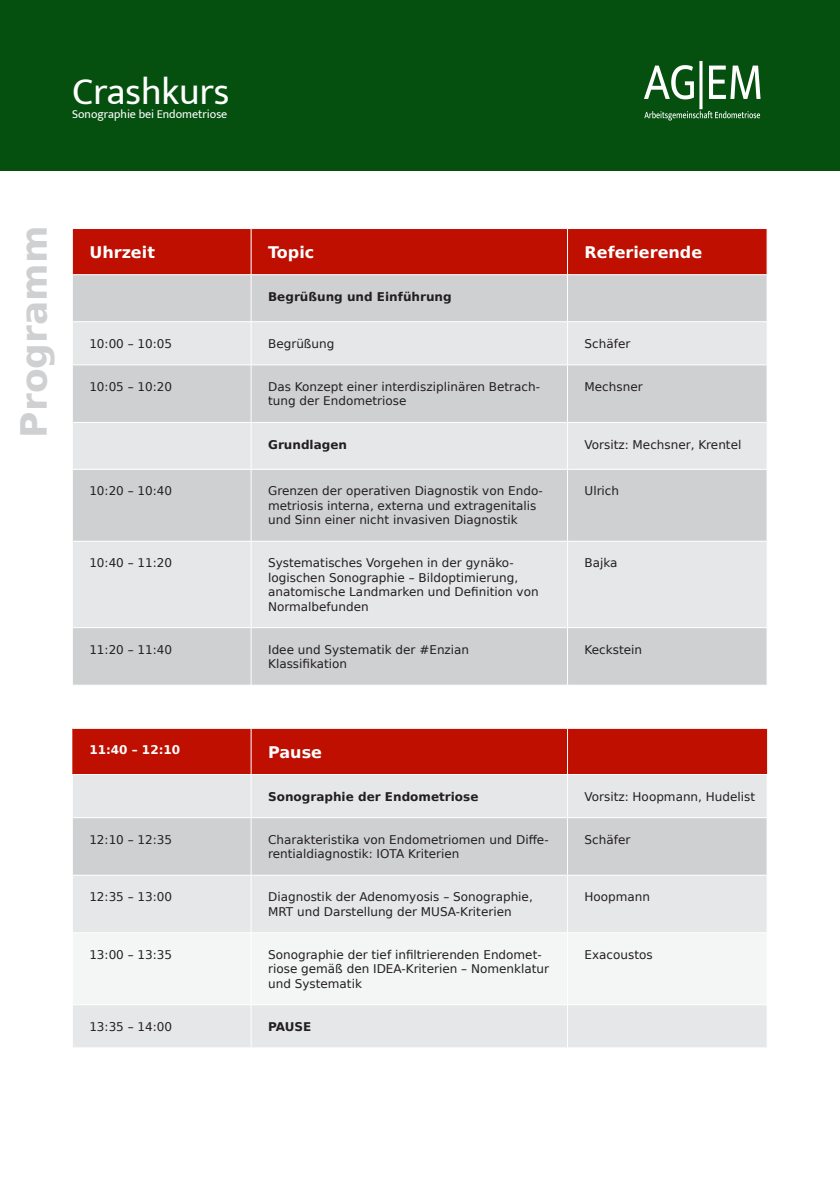
<style>
.page{position:relative;width:840px;height:1191px;background:#fff}
.page>*{position:absolute;margin:0;border:0;box-sizing:border-box;transform-origin:0 0}
.t1{font:38px "Mukta Mahee";color:#fff}
.t2{font:700 36px "DejaVu Sans";color:#cfd0d2}
.t3{font:700 16px "DejaVu Sans";color:#fff}
.t4{font:12px/14.4px "DejaVu Sans";color:#231f20}
.t5{font:700 12px "DejaVu Sans";color:#231f20}
.t6{font:12px "Mukta Mahee";color:#fff}
.t7{font:700 12px "DejaVu Sans";color:#fff}
</style>
<div class="page">
<div style="left:0;top:0;width:839px;height:170px;background:#05500f"></div>
<div style="left:73px;top:229px;width:693px;height:45px;background:#be0f00"></div>
<div style="left:73px;top:275px;width:693px;height:600px;background:#cfd0d2"></div>
<svg style="left:72px;top:322px;width:694px;height:495px;background:#dbcccc"></svg>
<div style="left:73px;top:876px;width:693px;height:171px;background:#e6e7e9"></div>
<div style="left:73px;top:933px;width:693px;height:71px;background:#f4f5f5"></div>
<hr style="left:250px;top:229px;width:1px;height:45px;background:#fff">
<hr style="left:567px;top:229px;width:1px;height:45px;background:#fff">
<hr style="left:72px;top:728px;width:179px;height:1px;background:#fff">
<hr style="left:251px;top:728px;width:316px;height:1px;background:#fff">
<hr style="left:250px;top:728px;width:1px;height:46px;background:#fff">
<hr style="left:567px;top:728px;width:199px;height:1px;background:#fff">
<hr style="left:567px;top:728px;width:1px;height:46px;background:#fff">
<hr style="left:72px;top:774px;width:179px;height:1px;background:#fff">
<hr style="left:72px;top:774px;width:1px;height:43px;background:#fff">
<hr style="left:251px;top:774px;width:316px;height:1px;background:#fff">
<hr style="left:250px;top:774px;width:1px;height:43px;background:#fff">
<hr style="left:567px;top:774px;width:199px;height:1px;background:#fff">
<hr style="left:567px;top:774px;width:1px;height:43px;background:#fff">
<hr style="left:72px;top:817px;width:179px;height:1px;background:#fff">
<hr style="left:251px;top:817px;width:316px;height:1px;background:#fff">
<hr style="left:250px;top:818px;width:1px;height:57px;background:#fff">
<hr style="left:567px;top:817px;width:199px;height:1px;background:#fff">
<hr style="left:567px;top:818px;width:1px;height:57px;background:#fff">
<hr style="left:250px;top:875px;width:1px;height:57px;background:#fff">
<hr style="left:567px;top:875px;width:1px;height:57px;background:#fff">
<hr style="left:72px;top:932px;width:179px;height:1px;background:#fff">
<hr style="left:251px;top:932px;width:316px;height:1px;background:#fff">
<hr style="left:250px;top:933px;width:1px;height:71px;background:#fff">
<hr style="left:567px;top:932px;width:199px;height:1px;background:#fff">
<hr style="left:567px;top:933px;width:1px;height:71px;background:#fff">
<hr style="left:72px;top:1004px;width:179px;height:1px;background:#fff">
<hr style="left:251px;top:1004px;width:316px;height:1px;background:#fff">
<hr style="left:250px;top:1005px;width:1px;height:42px;background:#fff">
<hr style="left:567px;top:1004px;width:199px;height:1px;background:#fff">
<hr style="left:567px;top:1005px;width:1px;height:42px;background:#fff">
<hr style="left:250px;top:275px;width:1px;height:46px;background:#fff">
<hr style="left:567px;top:275px;width:1px;height:46px;background:#fff">
<hr style="left:72px;top:321px;width:179px;height:1px;background:#fff">
<hr style="left:72px;top:322px;width:1px;height:43px;background:#fff">
<hr style="left:251px;top:321px;width:316px;height:1px;background:#fff">
<hr style="left:250px;top:322px;width:1px;height:43px;background:#fff">
<hr style="left:567px;top:321px;width:199px;height:1px;background:#fff">
<hr style="left:567px;top:322px;width:1px;height:43px;background:#fff">
<hr style="left:72px;top:364px;width:179px;height:1px;background:#fff">
<hr style="left:72px;top:365px;width:1px;height:57px;background:#fff">
<hr style="left:251px;top:364px;width:316px;height:1px;background:#fff">
<hr style="left:250px;top:365px;width:1px;height:57px;background:#fff">
<hr style="left:567px;top:364px;width:199px;height:1px;background:#fff">
<hr style="left:567px;top:365px;width:1px;height:57px;background:#fff">
<hr style="left:72px;top:422px;width:179px;height:1px;background:#fff">
<hr style="left:72px;top:423px;width:1px;height:46px;background:#fff">
<hr style="left:251px;top:422px;width:316px;height:1px;background:#fff">
<hr style="left:250px;top:423px;width:1px;height:46px;background:#fff">
<hr style="left:567px;top:422px;width:199px;height:1px;background:#fff">
<hr style="left:567px;top:423px;width:1px;height:46px;background:#fff">
<hr style="left:72px;top:469px;width:179px;height:1px;background:#fff">
<hr style="left:72px;top:469px;width:1px;height:72px;background:#fff">
<hr style="left:251px;top:469px;width:316px;height:1px;background:#fff">
<hr style="left:250px;top:469px;width:1px;height:72px;background:#fff">
<hr style="left:567px;top:469px;width:199px;height:1px;background:#fff">
<hr style="left:567px;top:469px;width:1px;height:72px;background:#fff">
<hr style="left:72px;top:541px;width:179px;height:1px;background:#fff">
<hr style="left:72px;top:541px;width:1px;height:86px;background:#fff">
<hr style="left:251px;top:541px;width:316px;height:1px;background:#fff">
<hr style="left:250px;top:541px;width:1px;height:86px;background:#fff">
<hr style="left:567px;top:541px;width:199px;height:1px;background:#fff">
<hr style="left:567px;top:541px;width:1px;height:86px;background:#fff">
<hr style="left:72px;top:627px;width:179px;height:1px;background:#fff">
<hr style="left:72px;top:628px;width:1px;height:57px;background:#fff">
<hr style="left:251px;top:627px;width:316px;height:1px;background:#fff">
<hr style="left:250px;top:628px;width:1px;height:57px;background:#fff">
<hr style="left:567px;top:627px;width:199px;height:1px;background:#fff">
<hr style="left:567px;top:628px;width:1px;height:57px;background:#fff">
<hr style="left:72px;top:685px;width:179px;height:1px;background:#fff">
<hr style="left:251px;top:685px;width:316px;height:1px;background:#fff">
<hr style="left:567px;top:685px;width:199px;height:1px;background:#fff">
<svg style="left:644px;top:61px;width:116px;height:59px"></svg>
<p class="t1" style="left:72px;top:69px;width:159px">Crashkurs</p>
<p class="t6" style="left:72px;top:107px;width:156px">Sonographie bei Endometriose</p>
<p class="t2" style="left:5px;top:437px;width:213px;rotate:-90deg">Programm</p>
<p class="t3" style="left:89px;top:239px;width:67px">Uhrzeit</p>
<p class="t3" style="left:268px;top:239px;width:48px">Topic</p>
<p class="t3" style="left:584px;top:239px;width:119px">Referierende</p>
<p class="t5" style="left:268px;top:287px;width:185px">Begrüßung und Einführung</p>
<p class="t4" style="left:89px;top:336px;width:84px">10:00 – 10:05</p>
<p class="t4" style="left:268px;top:336px;width:68px">Begrüßung</p>
<p class="t4" style="left:584px;top:336px;width:47px">Schäfer</p>
<p class="t4" style="left:89px;top:379px;width:84px">10:05 – 10:20</p>
<p class="t4" style="left:268px;top:379px;width:273px">Das Konzept einer interdisziplinären Betrach&shy;tung der Endometriose</p>
<p class="t4" style="left:584px;top:379px;width:60px">Mechsner</p>
<p class="t5" style="left:268px;top:434px;width:80px">Grundlagen</p>
<p class="t4" style="left:584px;top:437px;width:158px">Vorsitz: Mechsner, Krentel</p>
<p class="t4" style="left:89px;top:483px;width:84px">10:20 – 10:40</p>
<p class="t4" style="left:268px;top:483px;width:276px">Grenzen der operativen Diagnostik von Endo&shy;metriosis interna, externa und extragenitalis und Sinn einer nicht invasiven Diagnostik</p>
<p class="t4" style="left:584px;top:483px;width:36px">Ulrich</p>
<p class="t4" style="left:89px;top:555px;width:84px">10:40 – 11:20</p>
<p class="t4" style="left:268px;top:555px;width:272px">Systematisches Vorgehen in der gynäko&shy;logischen Sonographie – Bildoptimierung, anatomische Landmarken und Definition von Normalbefunden</p>
<p class="t4" style="left:584px;top:555px;width:35px">Bajka</p>
<p class="t4" style="left:89px;top:642px;width:84px">11:20 – 11:40</p>
<p class="t4" style="left:268px;top:642px;width:202px">Idee und Systematik der #Enzian<br>Klassifikation</p>
<p class="t4" style="left:584px;top:642px;width:59px">Keckstein</p>
<p class="t7" style="left:89px;top:740px;width:92px">11:40 – 12:10</p>
<p class="t3" style="left:268px;top:738px;width:55px">Pause</p>
<p class="t5" style="left:268px;top:786px;width:212px">Sonographie der Endometriose</p>
<p class="t4" style="left:584px;top:789px;width:172px">Vorsitz: Hoopmann, Hudelist</p>
<p class="t4" style="left:89px;top:832px;width:84px">12:10 – 12:35</p>
<p class="t4" style="left:268px;top:832px;width:282px">Charakteristika von Endometriomen und Diffe&shy;rentialdiagnostik: IOTA Kriterien</p>
<p class="t4" style="left:584px;top:832px;width:47px">Schäfer</p>
<p class="t4" style="left:89px;top:889px;width:84px">12:35 – 13:00</p>
<p class="t4" style="left:268px;top:889px;width:266px">Diagnostik der Adenomyosis – Sonographie,<br>MRT und Darstellung der MUSA-Kriterien</p>
<p class="t4" style="left:584px;top:889px;width:67px">Hoopmann</p>
<p class="t4" style="left:89px;top:947px;width:84px">13:00 – 13:35</p>
<p class="t4" style="left:268px;top:947px;width:282px">Sonographie der tief infiltrierenden Endomet&shy;riose gemäß den IDEA-Kriterien – Nomenklatur und Systematik</p>
<p class="t4" style="left:584px;top:947px;width:70px">Exacoustos</p>
<p class="t4" style="left:89px;top:1019px;width:84px">13:35 – 14:00</p>
<p class="t5" style="left:268px;top:1016px;width:45px">PAUSE</p>
</div>
